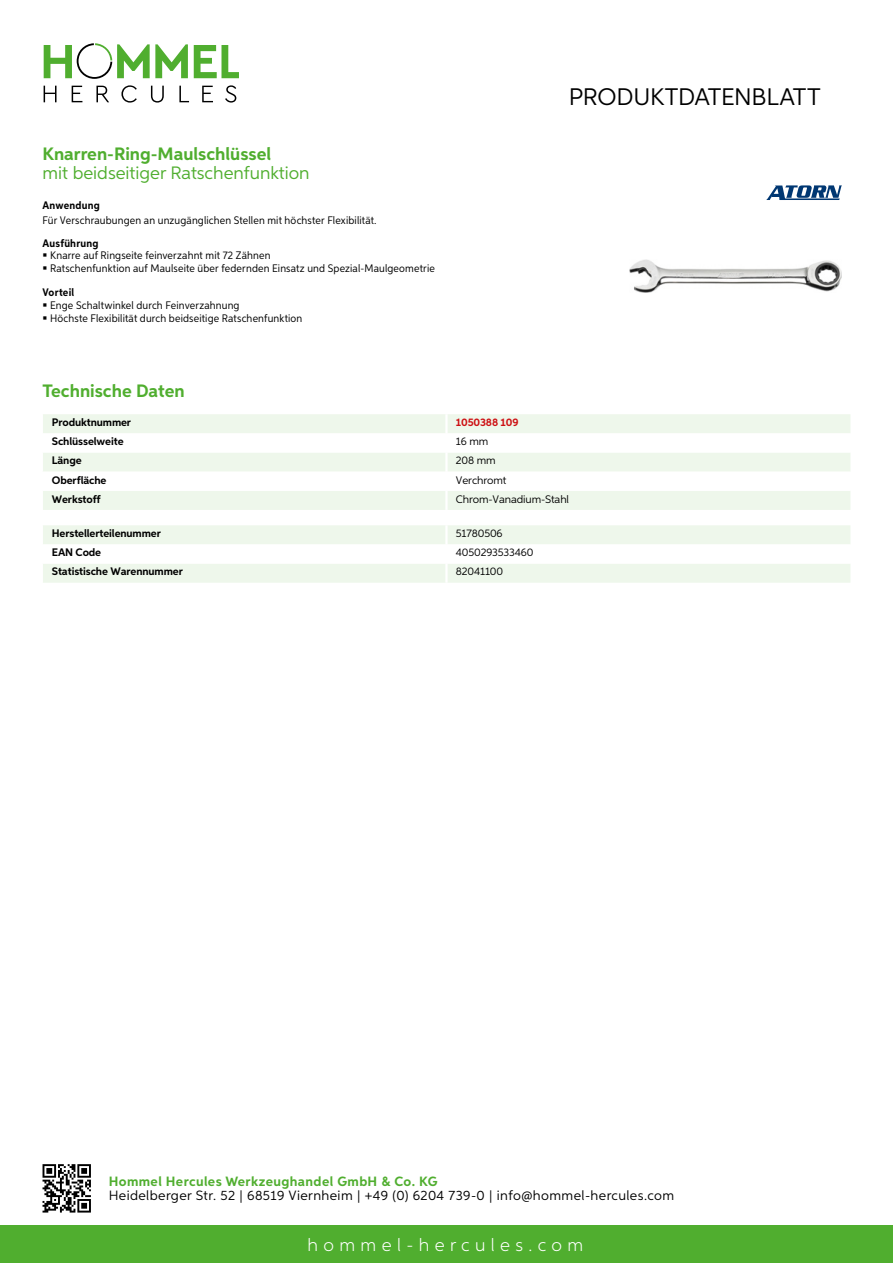
<style>
.page{position:relative;width:893px;height:1263px;background:#fff}
.page>*{position:absolute;margin:0;border:0;box-sizing:border-box;transform-origin:0 0}
.t1{font:24px "Aspira";letter-spacing:-.01em;color:#000}
.t2{font:700 18px "Aspira";color:#50ae2f}
.t3{font:18px "Aspira";color:#50ae2f}
.t4{font:300 18px "Aspira";letter-spacing:.3em;color:#fff}
.t5{font:13.5px "Aspira";letter-spacing:.03em;color:#000}
.t6{font:700 13.5px "Aspira";letter-spacing:.03em;color:#50ae2f}
.t7{font:10.95px/12.8px "Aspira Nar";letter-spacing:.015em;color:#000}
.t8{font:700 10.95px "Aspira";letter-spacing:-.01em;color:#000}
.t9{font:10.95px "Aspira";letter-spacing:-.01em;color:#000}
.t10{font:700 10.95px "Aspira Nar";letter-spacing:.02em;color:#000}
.t11{font:700 10.95px "Aspira";letter-spacing:-.01em;color:#cd1013}
</style>
<div class="page">
<div style="left:0;top:1226px;width:893px;height:37px;background:#50ae2f"></div>
<svg style="left:43px;top:1164px;width:48px;height:48px"></svg>
<svg style="left:194px;top:45px;width:45px;height:33px"></svg>
<svg style="left:44px;top:43px;width:144px;height:36px"></svg>
<svg style="left:44px;top:86px;width:13px;height:16px"></svg>
<svg style="left:72px;top:86px;width:10px;height:16px"></svg>
<svg style="left:96px;top:86px;width:13px;height:16px"></svg>
<svg style="left:121px;top:85px;width:16px;height:18px"></svg>
<svg style="left:151px;top:86px;width:13px;height:17px"></svg>
<svg style="left:179px;top:86px;width:10px;height:16px"></svg>
<svg style="left:202px;top:86px;width:11px;height:16px"></svg>
<svg style="left:225px;top:85px;width:11px;height:18px"></svg>
<div style="left:43px;top:414px;width:807px;height:96px;background:#eef7eb"></div>
<svg style="left:43px;top:433px;width:807px;height:58px"></svg>
<hr style="left:445px;top:414px;width:3px;height:19px;background:#fff">
<hr style="left:445px;top:433px;width:3px;height:19px;background:#fff">
<hr style="left:445px;top:452px;width:3px;height:20px;background:#fff">
<hr style="left:445px;top:472px;width:3px;height:19px;background:#fff">
<hr style="left:445px;top:491px;width:3px;height:19px;background:#fff">
<svg style="left:43px;top:525px;width:807px;height:58px"></svg>
<hr style="left:445px;top:564px;width:3px;height:19px;background:#fff">
<img style="left:629px;top:259px;width:213px;height:33px">
<svg style="left:766px;top:185px;width:76px;height:15px"></svg>
<h2 class="t2" style="left:43px;top:142px;width:230px">Knarren-Ring-Maulschlüssel</h2>
<h2 class="t3" style="left:43px;top:162px;width:269px">mit beidseitiger Ratschenfunktion</h2>
<p class="t10" style="left:43px;top:199px;width:59px">Anwendung</p>
<p class="t7" style="left:43px;top:214px;width:336px">Für Verschraubungen an unzugänglichen Stellen mit höchster Flexibilität.</p>
<p class="t10" style="left:43px;top:236px;width:58px">Ausführung</p>
<p class="t7" style="left:50px;top:249px;width:386px">Knarre auf Ringseite feinverzahnt mit 72 Zähnen<br>Ratschenfunktion auf Maulseite über federnden Einsatz und Spezial-Maulgeometrie</p>
<p class="t10" style="left:43px;top:286px;width:33px">Vorteil</p>
<p class="t7" style="left:50px;top:299px;width:254px">Enge Schaltwinkel durch Feinverzahnung<br>Höchste Flexibilität durch beidseitige Ratschenfunktion</p>
<h1 class="t1" style="left:569px;top:82px;width:253px">Produktdatenblatt</h1>
<h2 class="t2" style="left:43px;top:380px;width:144px">Technische Daten</h2>
<p class="t8" style="left:52px;top:416px;width:81px">Produktnummer</p>
<p class="t11" style="left:456px;top:416px;width:64px">1050388 109</p>
<p class="t8" style="left:52px;top:435px;width:73px">Schlüsselweite</p>
<p class="t9" style="left:456px;top:435px;width:34px">16 mm</p>
<p class="t8" style="left:52px;top:454px;width:31px">Länge</p>
<p class="t9" style="left:456px;top:454px;width:41px">208 mm</p>
<p class="t8" style="left:52px;top:473px;width:56px">Oberfläche</p>
<p class="t9" style="left:456px;top:473px;width:52px">Verchromt</p>
<p class="t8" style="left:52px;top:492px;width:50px">Werkstoff</p>
<p class="t9" style="left:456px;top:492px;width:115px">Chrom-Vanadium-Stahl</p>
<p class="t8" style="left:52px;top:527px;width:111px">Herstellerteilenummer</p>
<p class="t9" style="left:456px;top:527px;width:48px">51780506</p>
<p class="t8" style="left:52px;top:546px;width:51px">EAN Code</p>
<p class="t9" style="left:456px;top:546px;width:79px">4050293533460</p>
<p class="t8" style="left:52px;top:565px;width:132px">Statistische Warennummer</p>
<p class="t9" style="left:456px;top:565px;width:49px">82041100</p>
<p class="t6" style="left:109px;top:1172px;width:330px">Hommel Hercules Werkzeughandel GmbH &amp; Co. KG</p>
<p class="t5" style="left:109px;top:1187px;width:567px">Heidelberger Str. 52 | 68519 Viernheim | +49 (0) 6204 739-0 | info@hommel-hercules.com</p>
<h2 class="t4" style="left:307px;top:1234px;width:277px">hommel-hercules.com</h2>
</div>
